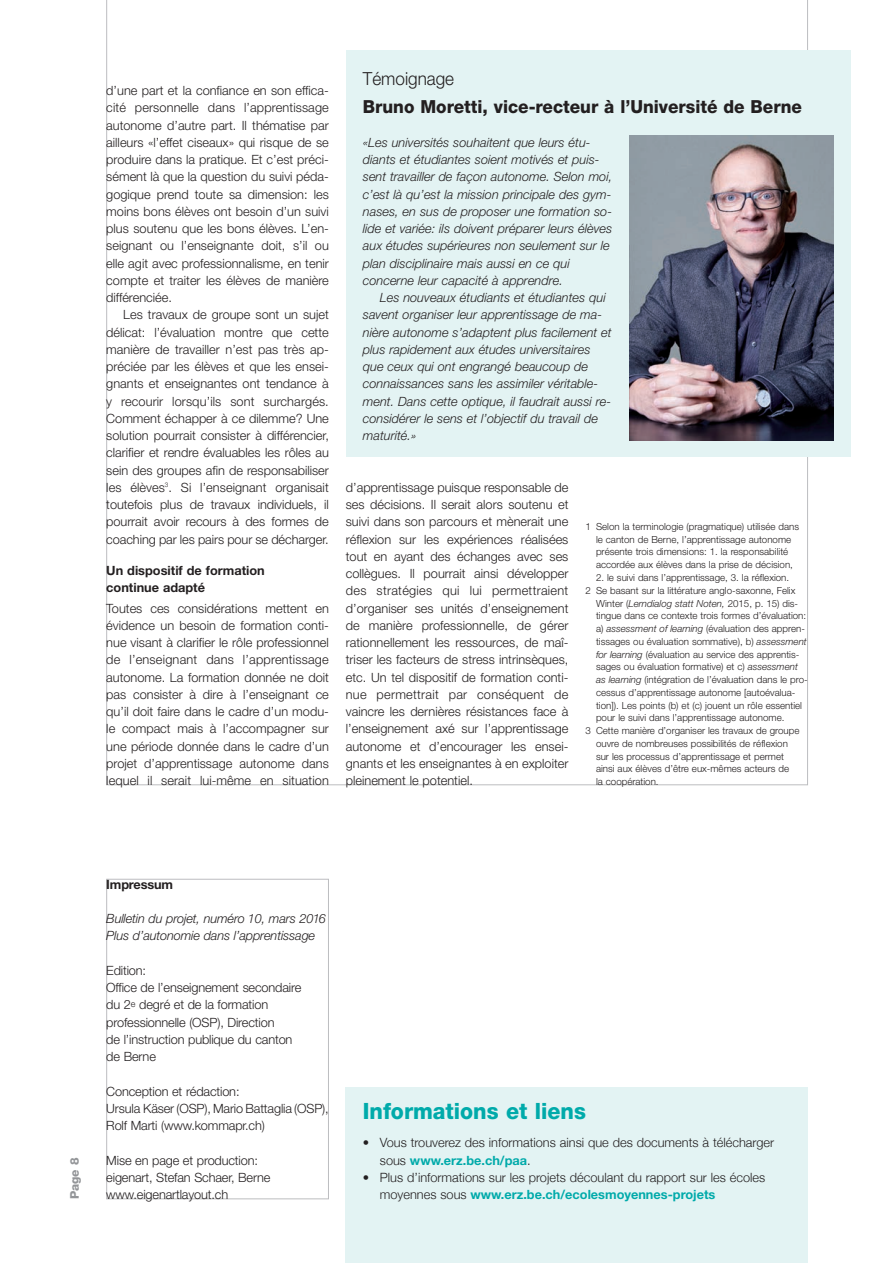
<style>
.page{position:relative;width:893px;height:1263px;background:#fff}
.page>*{position:absolute;margin:0;border:0;box-sizing:border-box;transform-origin:0 0}
.t1{font:800 22.5px "Helvetica Neue";color:#0aa;scale:.95 1}
.t2{font:800 18px "Helvetica Neue";color:#231f20;scale:.95 1}
.t3{font:300 18px "Helvetica Neue";color:#231f20;scale:.95 1}
.t4{font:300 12.75px/17.2px "Helvetica Neue";letter-spacing:-.005em;color:#231f20}
.t5{font:italic 300 12.75px/17.2px "Helvetica Neue";color:#231f20}
.t6{font:700 12.75px/17.2px "Helvetica Neue";color:#231f20}
.t7{font:800 12px "Helvetica Neue";color:#939598}
.t8{font:300 9.75px/12.8px "Helvetica Neue";color:#231f20;text-align:center}
.s1{font-style:italic}
.s2{font-weight:700;color:#0aa}
</style>
<div class="page">
<svg style="left:106px;top:0;width:702px;height:785px"></svg>
<div style="left:346px;top:51px;width:505px;height:406px;background:#e3f3f3"></div>
<img style="left:630px;top:136px;width:204px;height:304px">
<div style="left:346px;top:1087px;width:462px;height:176px;background:#e3f3f3"></div>
<div style="left:106px;top:879px;width:223px;height:320px;border:1px solid #bcbdc0"></div>
<p class="t4" style="left:106px;top:83px;width:224px;text-align:justify">d’une part et la confiance en son effica&shy;cité personnelle dans l’apprentissage autonome d’autre part. Il thématise par ailleurs «l’effet ciseaux» qui risque de se produire dans la pratique. Et c’est préci&shy;sément là que la question du suivi péda&shy;gogique prend toute sa dimension: les moins bons élèves ont besoin d’un suivi plus soutenu que les bons élèves. L’en&shy;seignant ou l’enseignante doit, s’il ou elle agit avec professionnalisme, en tenir compte et traiter les élèves de manière différenciée.</p>
<p class="t4" style="left:106px;top:307px;width:224px;text-align:justify;text-indent:17px">Les travaux de groupe sont un sujet délicat: l’évaluation montre que cette manière de travailler n’est pas très ap&shy;préciée par les élèves et que les ensei&shy;gnants et enseignantes ont tendance à y recourir lorsqu’ils sont surchargés.<br>Comment échapper à ce dilemme? Une solution pourrait consister à différencier, clarifier et rendre évaluables les rôles au sein des groupes afin de responsabiliser les élèves<sup>3</sup>. Si l’enseignant organisait toutefois plus de travaux individuels, il pourrait avoir recours à des formes de coaching par les pairs pour se décharger.</p>
<p class="t6" style="left:106px;top:563px;width:160px">Un dispositif de formation continue adapté</p>
<p class="t4" style="left:106px;top:601px;width:224px;text-align:justify">Toutes ces considérations mettent en évidence un besoin de formation conti&shy;nue visant à clarifier le rôle professionnel de l’enseignant dans l’apprentissage autonome. La formation donnée ne doit pas consister à dire à l’enseignant ce qu’il doit faire dans le cadre d’un modu&shy;le compact mais à l’accompagner sur une période donnée dans le cadre d’un projet d’apprentissage autonome dans lequel il serait lui-même en situation</p>
<h2 class="t3" style="left:363px;top:72px;width:98px">Témoignage</h2>
<h2 class="t2" style="left:363px;top:100px;width:464px">Bruno Moretti, vice-recteur à l’Université de Berne</h2>
<p class="t5" style="left:363px;top:135px;width:251px">«Les universités souhaitent que leurs étu&shy;diants et étudiantes soient motivés et puis&shy;sent travailler de façon autonome. Selon moi, c’est là qu’est la mission principale des gym&shy;nases, en sus de proposer une formation so&shy;lide et variée: ils doivent préparer leurs élèves aux études supérieures non seulement sur le plan disciplinaire mais aussi en ce qui concerne leur capacité à apprendre.</p>
<p class="t5" style="left:363px;top:290px;width:250px;text-indent:17px">Les nouveaux étudiants et étudiantes qui savent organiser leur apprentissage de ma&shy;nière autonome s’adaptent plus facilement et plus rapidement aux études universitaires que ceux qui ont engrangé beaucoup de connaissances sans les assimiler véritable&shy;ment. Dans cette optique, il faudrait aussi re&shy;considérer le sens et l’objectif du travail de maturité.»</p>
<p class="t4" style="left:346px;top:480px;width:224px;text-align:justify">d’apprentissage puisque responsable de ses décisions. Il serait alors soutenu et suivi dans son parcours et mènerait une réflexion sur les expériences réalisées tout en ayant des échanges avec ses collègues. Il pourrait ainsi développer des stratégies qui lui permettraient d’orga niser ses unités d’enseignement de manière professionnelle, de gérer rationnellement les ressources, de maî - triser les facteurs de stress intrinsèques, etc. Un tel dispositif de formation conti&shy;nue permettrait par conséquent de vaincre les dernières résistances face à l’enseignement axé sur l’apprentissage autonome et d’encourager les ensei&shy;gnants et les enseignantes à en exploiter pleinement le potentiel.</p>
<p class="t8" style="left:585px;top:521px;width:215px">1 Selon la terminologie (pragmatique) utilisée dans le canton de Berne, l’apprentissage autonome présente trois dimensions: 1. la responsabilité accordée aux élèves dans la prise de décision,</p>
<p class="t8" style="left:596px;top:572px;width:195px">2. le suivi dans l’apprentissage, 3. la réflexion.</p>
<p class="t8" style="left:585px;top:585px;width:211px">2 Se basant sur la littérature anglo-saxonne, Felix</p>
<p class="t8" style="left:596px;top:598px;width:204px">Winter (<span class="s1">Lerndialog statt Noten,</span> 2015, p. 15) dis-</p>
<p class="t8" style="left:596px;top:610px;width:212px">tingue dans ce contexte trois formes d’évaluation:</p>
<p class="t8" style="left:596px;top:623px;width:210px">a) <span class="s1">assessment of learning</span> (évaluation des appren-</p>
<p class="t8" style="left:596px;top:636px;width:212px">tissages ou évaluation sommative), b) <span class="s1">assessment</span></p>
<p class="t8" style="left:596px;top:649px;width:205px"><span class="s1">for learning</span> (évaluation au service des apprentis-</p>
<p class="t8" style="left:596px;top:661px;width:203px">sages ou évaluation formative) et c) <span class="s1">assessment</span></p>
<p class="t8" style="left:596px;top:674px;width:213px"><span class="s1">as learning</span> (intégration de l’évaluation dans le pro-</p>
<p class="t8" style="left:596px;top:687px;width:201px">cessus d’apprentissage autonome [autoévalua-</p>
<p class="t8" style="left:596px;top:700px;width:207px">tion]). Les points (b) et (c) jouent un rôle essentiel</p>
<p class="t8" style="left:596px;top:712px;width:190px">pour le suivi dans l’apprentissage autonome.</p>
<p class="t8" style="left:585px;top:725px;width:216px">3 Cette manière d’organiser les travaux de groupe</p>
<p class="t8" style="left:596px;top:738px;width:193px">ouvre de nombreuses possibilités de réflexion</p>
<p class="t8" style="left:596px;top:751px;width:189px">sur les processus d’apprentissage et permet</p>
<p class="t8" style="left:596px;top:763px;width:195px">ainsi aux élèves d’être eux-mêmes acteurs de</p>
<p class="t8" style="left:596px;top:776px;width:64px">la coopération.</p>
<p class="t7" style="left:70px;top:1199px;width:43px;rotate:-90deg">Page 8</p>
<p class="t6" style="left:106px;top:877px;width:68px">Impressum</p>
<p class="t5" style="left:106px;top:911px;width:221px">Bulletin du projet, numéro 10, mars 2016<br>Plus d’autonomie dans l’apprentissage</p>
<p class="t4" style="left:106px;top:963px;width:197px">Edition:<br>Office de l’enseignement secondaire du 2<sup>e</sup> degré et de la formation professionnelle (OSP), Direction<br>de l’instruction publique du canton de Berne</p>
<p class="t4" style="left:106px;top:1084px;width:224px">Conception et rédaction:<br>Ursula Käser (OSP), Mario Battaglia (OSP),<br>Rolf Marti (www.kommapr.ch)</p>
<p class="t4" style="left:106px;top:1153px;width:166px">Mise en page et production: eigenart, Stefan Schaer, Berne www.eigenartlayout.ch</p>
<h1 class="t1" style="left:363px;top:1103px;width:236px">Informations et liens</h1>
<p class="t4" style="left:380px;top:1134px;width:396px;text-indent:-17px">• Vous trouverez des informations ainsi que des documents à télécharger sous <span class="s2">www.erz.be.ch/paa</span>.</p>
<p class="t4" style="left:380px;top:1168px;width:387px;text-indent:-17px">• Plus d’informations sur les projets découlant du rapport sur les écoles moyennes sous <span class="s2">www.erz.be.ch/ecolesmoyennes-projets</span></p>
</div>
